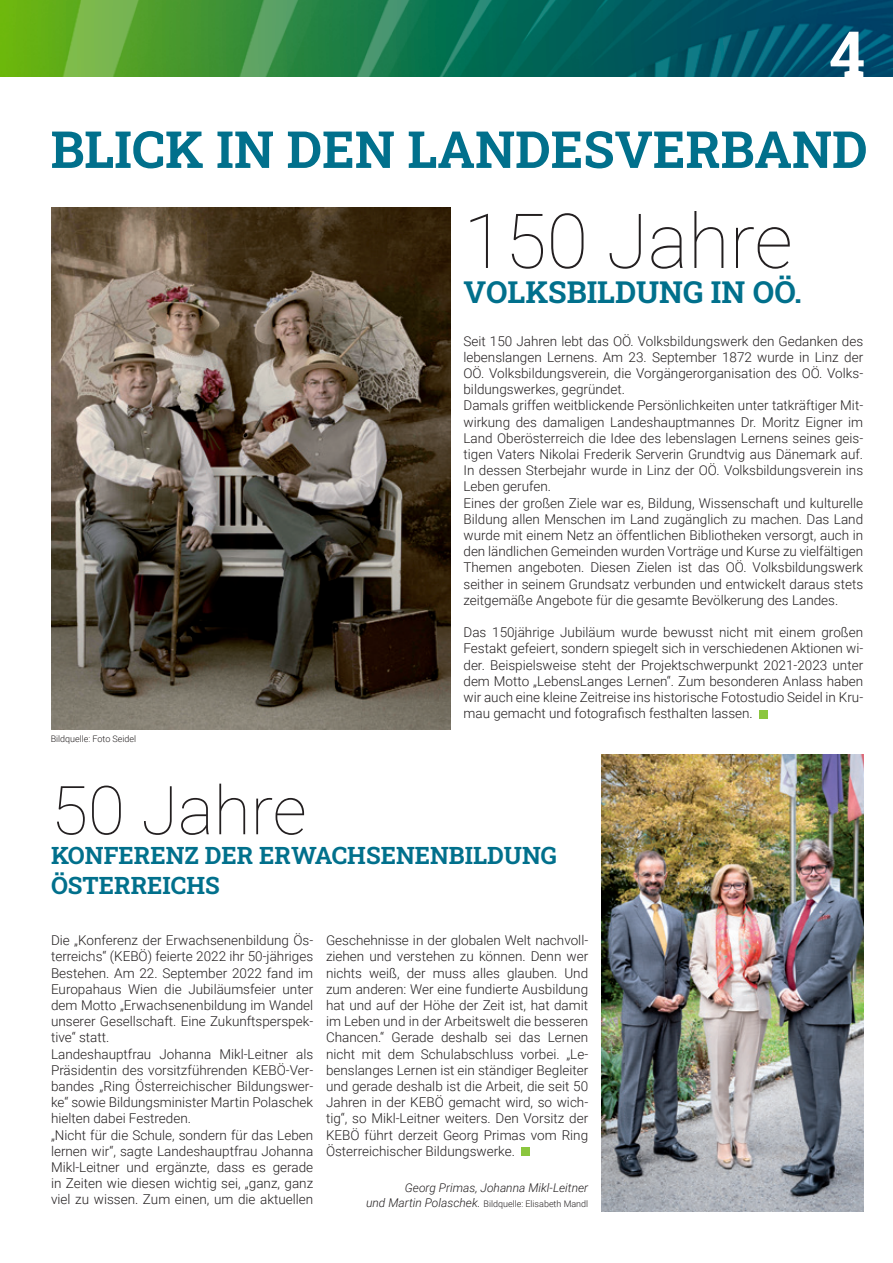
<style>
.page{position:relative;width:893px;height:1263px;background:#fff}
.page>*{position:absolute;margin:0;border:0;box-sizing:border-box;transform-origin:0 0}
.t1{font:100 75.9px "Roboto";color:#231f20}
.t2{font:100 67.5px "Roboto";color:#231f20}
.t3{font:700 64.05px "Roboto Slab";color:#fff}
.t4{font:700 51.15px "Roboto Slab";color:#01708c}
.t5{font:700 30.3px "Roboto Slab";color:#01708c}
.t6{font:700 24px/30px "Roboto Slab";color:#01708c}
.t7{font:300 13.5px/16.2px "Roboto";color:#231f20}
.t8{font:italic 300 12px "Roboto";color:#231f20}
.t9{font:300 9px "Roboto";color:#231f20}
.s1{font-style:italic;font-size:12px}
</style>
<div class="page">
<img style="left:0;top:0;width:893px;height:77px">
<div style="left:759px;top:710px;width:9px;height:8px;background:#8bc63e"></div>
<div style="left:522px;top:1147px;width:8px;height:9px;background:#8bc63e"></div>
<img style="left:51px;top:208px;width:400px;height:521px">
<img style="left:601px;top:755px;width:262px;height:457px">
<h3 class="t3" style="left:829px;top:10px;width:38px">4</h3>
<h3 class="t4" style="left:51px;top:114px;width:818px">BLICK IN DEN LANDESVERBAND</h3>
<h1 class="t1" style="left:463px;top:188px;width:331px">150 Jahre</h1>
<h3 class="t5" style="left:463px;top:272px;width:340px">VOLKSBILDUNG IN OÖ.</h3>
<p class="t7" style="left:463px;top:332px;width:401px">Seit 150 Jahren lebt das OÖ. Volksbildungswerk den Gedanken des lebenslangen Lernens. Am 23. September 1872 wurde in Linz der OÖ. Volksbildungsverein, die Vorgängerorganisation des OÖ. Volks&shy;bildungswerkes, gegründet.<br>Damals griffen weitblickende Persönlichkeiten unter tatkräftiger Mit&shy;wirkung des damaligen Landeshauptmannes Dr. Moritz Eigner im Land Oberösterreich die Idee des lebenslagen Lernens seines geis&shy;tigen Vaters Nikolai Frederik Serverin Grundtvig aus Dänemark auf.<br>In dessen Sterbejahr wurde in Linz der OÖ. Volksbildungsverein ins Leben gerufen.<br>Eines der großen Ziele war es, Bildung, Wissenschaft und kulturelle Bildung allen Menschen im Land zugänglich zu machen. Das Land wurde mit einem Netz an öffentlichen Bibliotheken versorgt, auch in den ländlichen Gemeinden wurden Vorträge und Kurse zu vielfältigen Themen angeboten. Diesen Zielen ist das OÖ. Volksbildungswerk seither in seinem Grundsatz verbunden und entwickelt daraus stets zeitgemäße Angebote für die gesamte Bevölkerung des Landes.</p>
<p class="t7" style="left:463px;top:624px;width:401px;text-align:justify">Das 150jährige Jubiläum wurde bewusst nicht mit einem großen Festakt gefeiert, sondern spiegelt sich in verschiedenen Aktionen wi&shy;der. Beispielsweise steht der Projektschwerpunkt 2021-2023 unter dem Motto „LebensLanges Lernen“. Zum besonderen Anlass haben wir auch eine kleine Zeitreise ins historische Fotostudio Seidel in Kru&shy;mau gemacht und fotografisch festhalten lassen.</p>
<p class="t9" style="left:51px;top:733px;width:87px">Bildquelle: Foto Seidel</p>
<h2 class="t2" style="left:51px;top:763px;width:257px">50 Jahre</h2>
<h3 class="t6" style="left:51px;top:840px;width:507px">KONFERENZ DER ERWACHSENENBILDUNG<br>ÖSTERREICHS</h3>
<p class="t7" style="left:51px;top:932px;width:264px">Die „Konferenz der Erwachsenenbildung Ös&shy;terreichs“ (KEBÖ) feierte 2022 ihr 50-jähriges Bestehen. Am 22. September 2022 fand im Europahaus Wien die Jubiläumsfeier unter dem Motto „Erwachsenenbildung im Wandel unserer Gesellschaft. Eine Zukunftsperspek&shy;tive“ statt.<br>Landeshauptfrau Johanna Mikl-Leitner als Präsidentin des vorsitzführenden KEBÖ-Ver&shy;bandes „Ring Österreichischer Bildungswer&shy;ke“ sowie Bildungsminister Martin Polaschek hielten dabei Festreden.<br>„Nicht für die Schule, sondern für das Leben lernen wir“, sagte Landeshauptfrau Johanna Mikl-Leitner und ergänzte, dass es gerade in Zeiten wie diesen wichtig sei, „ganz, ganz viel zu wissen. Zum einen, um die aktuellen</p>
<p class="t7" style="left:326px;top:932px;width:264px;text-align:justify">Geschehnisse in der globalen Welt nachvoll&shy;ziehen und verstehen zu können. Denn wer nichts weiß, der muss alles glauben. Und zum anderen: Wer eine fundierte Ausbildung hat und auf der Höhe der Zeit ist, hat damit im Leben und in der Arbeitswelt die besseren Chancen.“ Gerade deshalb sei das Lernen nicht mit dem Schulabschluss vorbei. „Le&shy;benslanges Lernen ist ein ständiger Begleiter und gerade deshalb ist die Arbeit, die seit 50<br>Jahren in der KEBÖ gemacht wird, so wich&shy;tig“, so Mikl-Leitner weiters. Den Vorsitz der KEBÖ führt derzeit Georg Primas vom Ring Österreichischer Bildungswerke.</p>
<p class="t8" style="left:405px;top:1179px;width:185px">Georg Primas, Johanna Mikl-Leitner</p>
<p class="t9" style="left:366px;top:1197px;width:224px"><span class="s1">und Martin Polaschek.</span> Bildquelle: Elisabeth Mandl</p>
</div>
